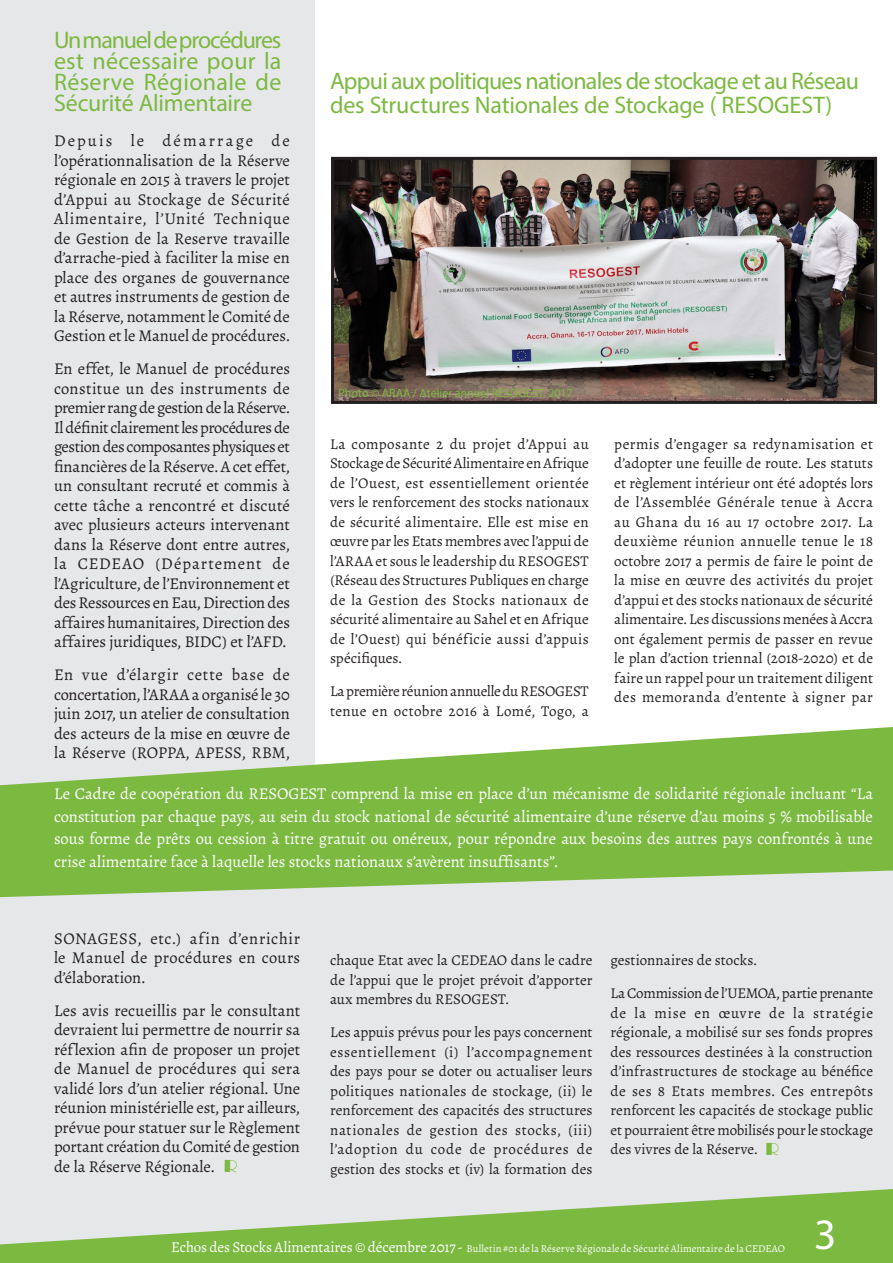
<style>
.page{position:relative;width:893px;height:1263px;background:#fff}
.page>*{position:absolute;margin:0;border:0;box-sizing:border-box;transform-origin:0 0}
.t1{font:43.5px "Myriad Pro";color:#fff}
.Head1{font:24px/21px "Myriad Pro";letter-spacing:-.01em;color:#7cb941}
.t2{font:18px "Broadway";color:#7cb941}
.MainText{font:16.5px/19.5px "Alegreya";letter-spacing:-.005em;color:#231f20;text-align:justify}
.ImageCaption_back{font:16.5px/22.5px "Alegreya";letter-spacing:-.005em;color:#fff;text-align:justify}
.MainText-2{font:15px/19.5px "Alegreya";letter-spacing:.005em;color:#231f20;text-align:justify}
.t3{font:12px "Myriad Pro";color:#7cb941}
.t4{font:10.5px "Alegreya";letter-spacing:.005em;color:#fff}
.s1{font-size:15px}
</style>
<div class="page">
<div style="left:0;top:0;width:314px;height:793px;background:#e6e7e9"></div>
<div style="left:0;top:802px;width:893px;height:461px;background:#e6e7e9"></div>
<svg style="left:0;top:726px;width:893px;height:171px;fill:#7cb941"></svg>
<svg style="left:0;top:1189px;width:893px;height:74px;fill:#7cb941"></svg>
<img style="left:335px;top:161px;width:538px;height:239px">
<div style="left:331px;top:157px;width:546px;height:247px;border:3px solid #231f20"></div>
<p class="Head1" style="left:54px;top:29px;width:229px;text-align:justify">Un manuel de procédures est nécessaire pour la Réserve Régionale de Sécurité Alimentaire</p>
<p class="Head1" style="left:330px;top:68px;width:530px;line-height:24px">Appui aux politiques nationales de stockage et au Réseau des Structures Nationales de Stockage ( RESOGEST)</p>
<p class="MainText" style="left:54px;top:131px;width:238px">Depuis le démarrage de l’opérationnalisation de la Réserve régionale en 2015 à travers le projet d’Appui au Stockage de Sécurité Alimentaire, l’Unité Technique de Gestion de la Reserve travaille d’arrache-pied à faciliter la mise en place des organes de gouvernance et autres instruments de gestion de la Réserve, notamment le Comité de Gestion et le Manuel de procédures.</p>
<p class="MainText" style="left:54px;top:359px;width:238px">En effet, le Manuel de procédures constitue un des instruments de premier rang de gestion de la Réserve.<br>Il définit clairement les procédures de gestion des composantes physiques et financières de la Réserve. A cet effet, un consultant recruté et commis à cette tâche a rencontré et discuté avec plusieurs acteurs intervenant dans la Réserve dont entre autres, la CEDEAO (Département de l’Agriculture, de l’Environnement et des Ressources en Eau, Direction des affaires humanitaires, Direction des affaires juridiques, BIDC) et l’AFD.</p>
<p class="MainText" style="left:54px;top:665px;width:238px">En vue d’élargir cette base de concertation, l’ARAA a organisé le 30 juin 2017, un atelier de consultation des acteurs de la mise en œuvre de la Réserve (ROPPA, APESS, RBM,</p>
<p class="ImageCaption_back" style="left:54px;top:782px;width:820px">Le Cadre de coopération du RESOGEST comprend la mise en place d’un mécanisme de solidarité régionale incluant “La constitution par chaque pays, au sein du stock national de sécurité alimentaire d’une réserve d’au moins 5 % mobilisable sous forme de prêts ou cession à titre gratuit ou onéreux, pour répondre aux besoins des autres pays confrontés à une crise alimentaire face à laquelle les stocks nationaux s’avèrent insuffisants”.</p>
<p class="t3" style="left:339px;top:386px;width:236px">Photo © ARAA / Atelier annuel RESOGEST, 2017</p>
<p class="MainText-2" style="left:330px;top:434px;width:260px">La composante 2 du projet d’Appui au Stockage de Sécurité Alimentaire en Afrique de l’Ouest, est essentiellement orientée vers le renforcement des stocks nationaux de sécurité alimentaire. Elle est mise en œuvre par les Etats membres avec l’appui de l’ARAA et sous le leadership du RESOGEST (Réseau des Structures Publiques en charge de la Gestion des Stocks nationaux de sécurité alimentaire au Sahel et en Afrique de l’Ouest) qui bénéficie aussi d’appuis spécifiques.</p>
<p class="MainText-2" style="left:330px;top:682px;width:260px">La première réunion annuelle du RESOGEST tenue en octobre 2016 à Lomé, Togo, a</p>
<p class="MainText-2" style="left:614px;top:434px;width:260px">permis d’engager sa redynamisation et d’adopter une feuille de route. Les statuts et règlement intérieur ont été adoptés lors de l’Assemblée Générale tenue à Accra au Ghana du 16 au 17 octobre 2017. La deuxième réunion annuelle tenue le 18 octobre 2017 a permis de faire le point de la mise en œuvre des activités du projet d’appui et des stocks nationaux de sécurité alimentaire. Les discussions menées à Accra ont également permis de passer en revue le plan d’action triennal (2018-2020) et de faire un rappel pour un traitement diligent des memoranda d’entente à signer par</p>
<p class="MainText" style="left:54px;top:929px;width:248px">SONAGESS, etc.) afin d’enrichir le Manuel de procédures en cours d’élaboration.</p>
<p class="MainText" style="left:54px;top:1001px;width:248px">Les avis recueillis par le consultant devraient lui permettre de nourrir sa réf lexion afin de proposer un projet de Manuel de procédures qui sera validé lors d’un atelier régional. Une réunion ministérielle est, par ailleurs, prévue pour statuer sur le Règlement portant création du Comité de gestion de la Réserve Régionale.</p>
<p class="t2" style="left:224px;top:1156px;width:15px">R</p>
<p class="MainText-2" style="left:330px;top:951px;width:264px">chaque Etat avec la CEDEAO dans le cadre de l’appui que le projet prévoit d’apporter aux membres du RESOGEST.</p>
<p class="MainText-2" style="left:330px;top:1023px;width:264px">Les appuis prévus pour les pays concernent essentiellement (i) l’accompagnement des pays pour se doter ou actualiser leurs politiques nationales de stockage, (ii) le renforcement des capacités des structures nationales de gestion des stocks, (iii) l’adoption du code de procédures de gestion des stocks et (iv) la formation des</p>
<p class="MainText-2" style="left:610px;top:951px;width:148px">gestionnaires de stocks.</p>
<p class="MainText-2" style="left:610px;top:984px;width:264px">La Commission de l’UEMOA, partie prenante de la mise en œuvre de la stratégie régionale, a mobilisé sur ses fonds propres des ressources destinées à la construction d’infrastructures de stockage au bénéfice de ses 8 Etats membres. Ces entrepôts renforcent les capacités de stockage public et pourraient être mobilisés pour le stockage des vivres de la Réserve.</p>
<p class="t2" style="left:766px;top:1139px;width:15px">R</p>
<p class="t4" style="left:171px;top:1242px;width:616px"><span class="s1">Echos des Stocks Alimentaires © décembre 2017 -</span> Bulletin #01 de la Réserve Régionale de Sécurité Alimentaire de la CEDEAO</p>
<h1 class="t1" style="left:814px;top:1207px;width:24px">3</h1>
</div>
